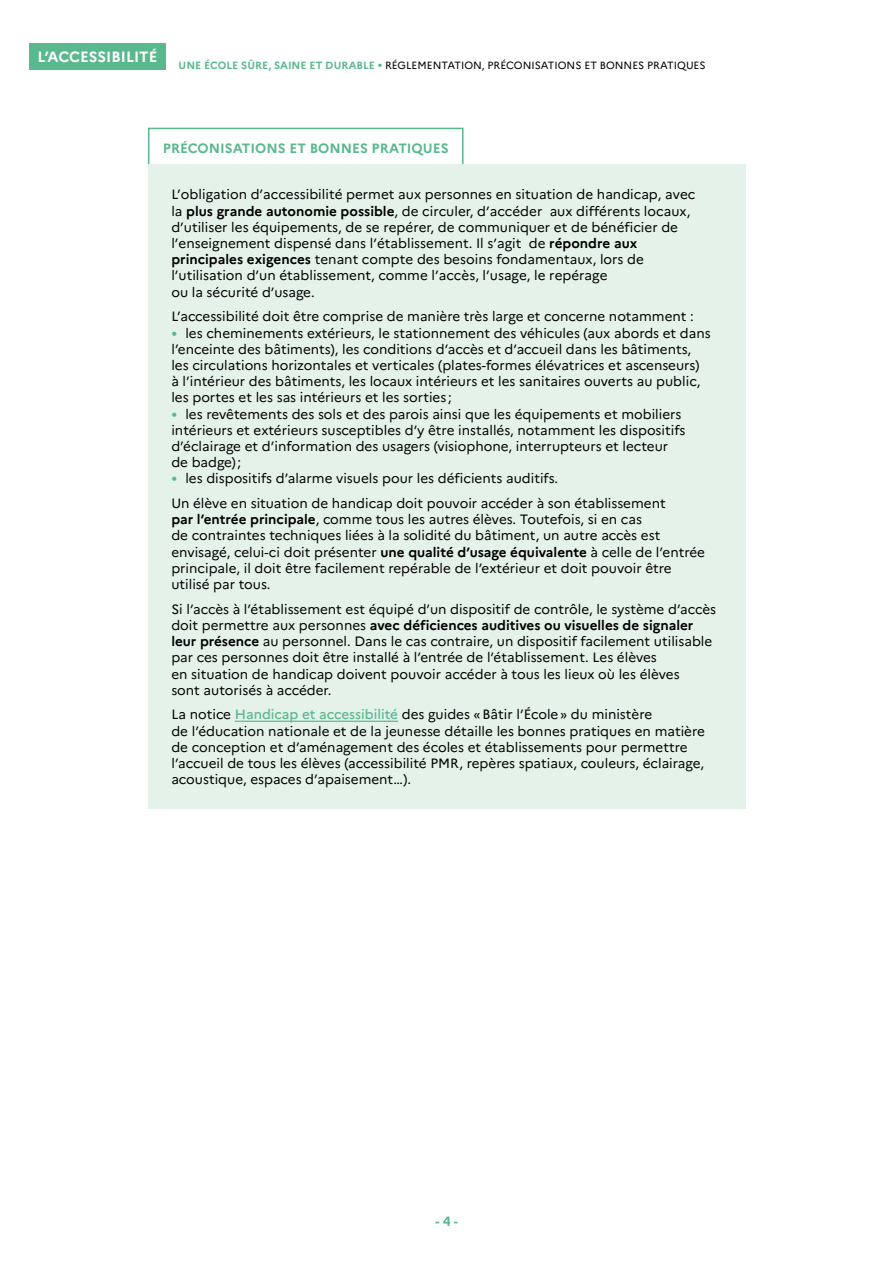
<style>
.page{position:relative;width:893px;height:1263px;background:#fff}
.page>*{position:absolute;margin:0;border:0;box-sizing:border-box;transform-origin:0 0}
.t1{font:700 14.85px "Marianne";color:#fff}
.t2{font:13.5px/16.2px "Marianne";color:#000}
.t3{font:700 13.5px "Marianne";color:#5ab88f}
.t4{font:10.5px "Marianne";color:#000}
.s1{font-weight:700;color:#5ab88f}
.s2{font-weight:700}
.s3{font-size:16.5px;color:#5ab88f}
.s4{font-weight:500;color:#5ab88f}
</style>
<div class="page">
<div style="left:29px;top:43px;width:137px;height:26px;background:#5ab88f"></div>
<div style="left:148px;top:128px;width:316px;height:37px;border:2px solid #5ab88f"></div>
<div style="left:148px;top:164px;width:597px;height:157px;background:#e5f2ea"></div>
<div style="left:148px;top:302px;width:597px;height:125px;background:#e5f2ea"></div>
<div style="left:148px;top:383px;width:597px;height:109px;background:#e5f2ea"></div>
<div style="left:148px;top:472px;width:597px;height:142px;background:#e5f2ea"></div>
<div style="left:148px;top:578px;width:597px;height:141px;background:#e5f2ea"></div>
<div style="left:148px;top:684px;width:597px;height:125px;background:#e5f2ea"></div>
<hr style="left:235px;top:721px;width:163px;height:1px;background:#5ab88f">
<p class="t1" style="left:38px;top:48px;width:121px">L’ACCESSIBILITÉ</p>
<p class="t4" style="left:179px;top:58px;width:529px"><span class="s1">UNE ÉCOLE SÛRE, SAINE ET DURABLE •</span> RÉGLEMENTATION, PRÉCONISATIONS ET BONNES PRATIQUES</p>
<p class="t3" style="left:163px;top:140px;width:287px">PRÉCONISATIONS ET BONNES PRATIQUES</p>
<p class="t2" style="left:171px;top:186px;width:526px">L’obligation d’accessibilité permet aux personnes en situation de handicap, avec la <span class="s2">plus grande autonomie possible</span>, de circuler, d’accéder aux différents locaux, d’utiliser les équipements, de se repérer, de communiquer et de bénéficier de l’enseignement dispensé dans l’établissement. Il s’agit de <span class="s2">répondre aux principales exigences</span> tenant compte des besoins fondamentaux, lors de l’utilisation d’un établissement, comme l’accès, l’usage, le repérage<br>ou la sécurité d’usage.</p>
<p class="t2" style="left:171px;top:308px;width:524px">L’accessibilité doit être comprise de manière très large et concerne notamment :</p>
<p class="t2" style="left:171px;top:325px;width:541px"><span class="s3">•</span> les cheminements extérieurs, le stationnement des véhicules (aux abords et dans l’enceinte des bâtiments), les conditions d’accès et d’accueil dans les bâtiments, les circulations horizontales et verticales (plates-formes élévatrices et ascenseurs)<br>à l’intérieur des bâtiments, les locaux intérieurs et les sanitaires ouverts au public, les portes et les sas intérieurs et les sorties ;</p>
<p class="t2" style="left:171px;top:406px;width:516px"><span class="s3">•</span> les revêtements des sols et des parois ainsi que les équipements et mobiliers intérieurs et extérieurs susceptibles d’y être installés, notamment les dispositifs d’éclairage et d’information des usagers (visiophone, interrupteurs et lecteur de badge);</p>
<p class="t2" style="left:171px;top:466px;width:496px;line-height:24.8px"><span class="s3">•</span> les dispositifs d’alarme visuels pour les déficients auditifs.<br>Un élève en situation de handicap doit pouvoir accéder à son établissement</p>
<p class="t2" style="left:171px;top:511px;width:535px"><span class="s2">par l’entrée principale</span>, comme tous les autres élèves. Toutefois, si en cas<br>de contraintes techniques liées à la solidité du bâtiment, un autre accès est envisagé, celui-ci doit présenter <span class="s2">une qualité d’usage équivalente</span> à celle de l’entrée principale, il doit être facilement repérable de l’extérieur et doit pouvoir être utilisé par tous.</p>
<p class="t2" style="left:171px;top:601px;width:546px">Si l’accès à l’établissement est équipé d’un dispositif de contrôle, le système d’accès doit permettre aux personnes <span class="s2">avec déficiences auditives ou visuelles de signaler leur présence</span> au personnel. Dans le cas contraire, un dispositif facilement utilisable par ces personnes doit être installé à l’entrée de l’établissement. Les élèves<br>en situation de handicap doivent pouvoir accéder à tous les lieux où les élèves<br>sont autorisés à accéder.</p>
<p class="t2" style="left:171px;top:706px;width:535px">La notice <span class="s4">Handicap et accessibilité</span> des guides «Bâtir l’École» du ministère<br>de l’éducation nationale et de la jeunesse détaille les bonnes pratiques en matière de conception et d’aménagement des écoles et établissements pour permettre l’accueil de tous les élèves (accessibilité PMR, repères spatiaux, couleurs, éclairage, acoustique, espaces d’apaisement…).</p>
<p class="t3" style="left:435px;top:1213px;width:24px">- 4 -</p>
</div>
